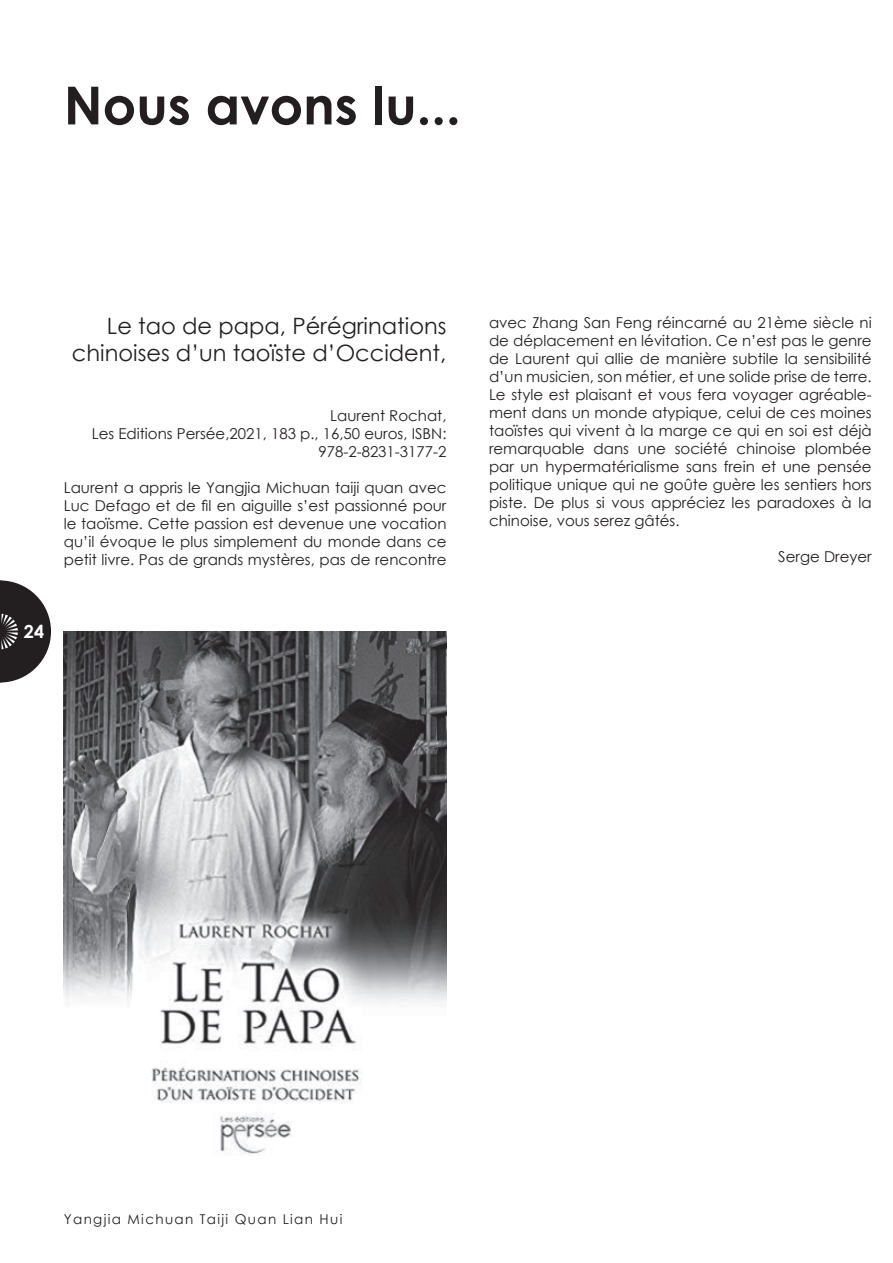
<style>
.page{position:relative;width:893px;height:1263px;background:#fff}
.page>*{position:absolute;margin:0;border:0;box-sizing:border-box;transform-origin:0 0}
.t1{font:700 52.5px "Century Gothic";color:#231f20}
.t2{font:22.5px/27px "Century Gothic";color:#231f20;text-align:right}
.t3{font:700 18px "Century Gothic";color:#fff}
.t4{font:15px/18px "Century Gothic";color:#231f20;text-align:justify}
.t5{font:13.5px "Century Gothic";letter-spacing:.1em;color:#231f20}
</style>
<div class="page">
<svg style="left:0;top:580px;width:51px;height:102px"></svg>
<img style="left:64px;top:631px;width:382px;height:523px">
<h1 class="t1" style="left:64px;top:72px;width:398px">Nous avons lu...</h1>
<h2 class="t2" style="left:72px;top:312px;width:376px">Le tao de papa, Pérégrinations chinoises d’un taoïste d’Occident,</h2>
<p class="t4" style="left:92px;top:406px;width:356px;text-align:right">Laurent Rochat,<br>Les Editions Persée,2021, 183 p., 16,50 euros, ISBN:<br>978-2-8231-3177-2</p>
<p class="t4" style="left:64px;top:478px;width:384px">Laurent a appris le Yangjia Michuan taiji quan avec Luc Defago et de fil en aiguille s’est passionné pour le taoïsme. Cette passion est devenue une vocation qu’il évoque le plus simplement du monde dans ce petit livre. Pas de grands mystères, pas de rencontre</p>
<p class="t3" style="left:24px;top:620px;width:22px">24</p>
<p class="t4" style="left:489px;top:313px;width:384px">avec Zhang San Feng réincarné au 21ème siècle ni de déplacement en lévitation. Ce n’est pas le genre de Laurent qui allie de manière subtile la sensibilité d’un musicien, son métier, et une solide prise de terre.<br>Le style est plaisant et vous fera voyager agréable&shy;ment dans un monde atypique, celui de ces moines taoïstes qui vivent à la marge ce qui en soi est déjà remarquable dans une société chinoise plombée par un hypermatérialisme sans frein et une pensée politique unique qui ne goûte guère les sentiers hors piste. De plus si vous appréciez les paradoxes à la chinoise, vous serez gâtés.</p>
<p class="t4" style="left:778px;top:547px;width:95px">Serge Dreyer</p>
<p class="t5" style="left:64px;top:1210px;width:280px">Yangjia Michuan Taiji Quan Lian Hui</p>
</div>
